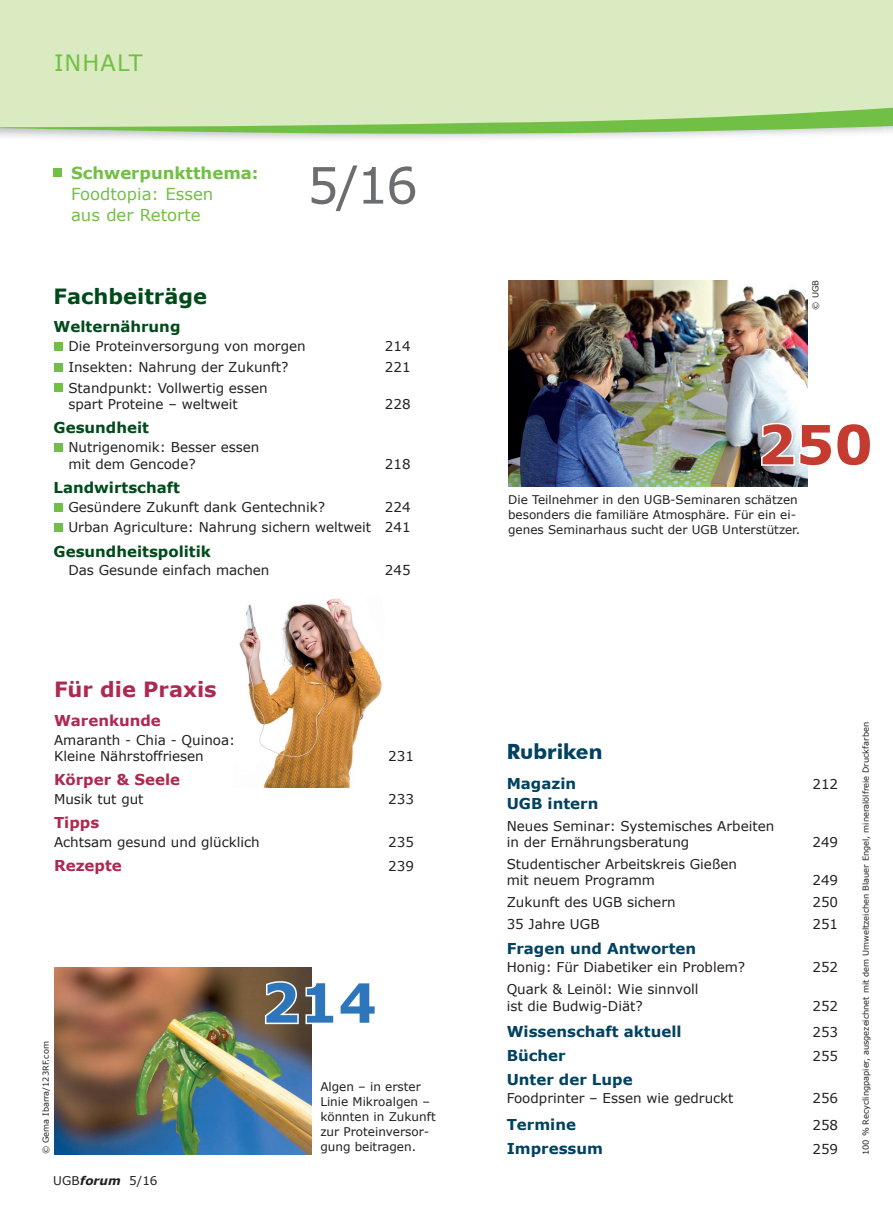
<style>
.page{position:relative;width:893px;height:1208px;background:#fff}
.page>*{position:absolute;margin:0;border:0;box-sizing:border-box;transform-origin:0 0}
.t1{font:700 54px "Verdana";color:#c43b2f}
.t2{font:700 54px "Verdana";color:#2e76bb}
.t3{font:50.1px "Verdana";color:#6c6d70}
.t4{font:22.5px "Verdana";letter-spacing:.05em;color:#71bf44}
.t5{font:700 21px "Verdana";color:#004a1a}
.t6{font:700 21px "Verdana";color:#ae2950}
.t7{font:700 21px "Futura BT";color:#014260}
.t8{font:16.5px/21px "Verdana";color:#71bf44}
.t9{font:700 16.5px "Verdana";color:#71bf44}
.t10{font:700 15px "Verdana";color:#014260}
.t11{font:700 15px "Verdana";color:#004a1a}
.t12{font:700 15px "Verdana";color:#ae2950}
.t13{font:13.5px/16.5px "Verdana";color:#231f20}
.t14{font:12px/15px "Verdana";color:#231f20}
.t15{font:8.25px "Verdana";color:#231f20}
.s1{font-weight:700;font-style:italic}
</style>
<div class="page">
<div style="left:0;top:0;width:858px;height:108px;background:#daeac1"></div>
<div style="left:858px;top:0;width:35px;height:115px;background:#daeac1"></div>
<svg style="left:0;top:108px;width:893px;height:29px;background:#b9da9e"></svg>
<div style="left:54px;top:342px;width:9px;height:9px;background:#71bf44"></div>
<div style="left:54px;top:363px;width:9px;height:8px;background:#71bf44"></div>
<div style="left:54px;top:383px;width:9px;height:9px;background:#71bf44"></div>
<div style="left:54px;top:443px;width:9px;height:8px;background:#71bf44"></div>
<div style="left:54px;top:503px;width:9px;height:8px;background:#71bf44"></div>
<div style="left:54px;top:523px;width:9px;height:9px;background:#71bf44"></div>
<img style="left:508px;top:281px;width:300px;height:205px">
<svg style="left:760px;top:421px;width:48px;height:47px"></svg>
<img style="left:54px;top:967px;width:258px;height:187px">
<svg style="left:263px;top:979px;width:49px;height:46px"></svg>
<div style="left:54px;top:169px;width:8px;height:8px;background:#71bf44"></div>
<img style="left:239px;top:598px;width:143px;height:189px">
<h3 class="t4" style="left:54px;top:48px;width:90px">INHALT</h3>
<p class="t9" style="left:71px;top:161px;width:189px">Schwerpunktthema:</p>
<p class="t8" style="left:71px;top:183px;width:144px">Foodtopia: Essen aus der Retorte</p>
<h2 class="t3" style="left:307px;top:151px;width:112px">5/16</h2>
<h3 class="t5" style="left:54px;top:281px;width:155px">Fachbeiträge</h3>
<p class="t11" style="left:54px;top:316px;width:128px">Welternährung</p>
<p class="t13" style="left:68px;top:338px;width:239px">Die Proteinversorgung von morgen</p>
<p class="t13" style="left:385px;top:338px;width:27px">214</p>
<p class="t13" style="left:68px;top:358px;width:222px">Insekten: Nahrung der Zukunft?</p>
<p class="t13" style="left:385px;top:358px;width:27px">221</p>
<p class="t13" style="left:68px;top:379px;width:201px">Standpunkt: Vollwertig essen spart Proteine – weltweit</p>
<p class="t13" style="left:385px;top:396px;width:27px">228</p>
<p class="t11" style="left:54px;top:417px;width:97px">Gesundheit</p>
<p class="t13" style="left:68px;top:439px;width:192px">Nutrigenomik: Besser essen mit dem Gencode?</p>
<p class="t13" style="left:385px;top:455px;width:27px">218</p>
<p class="t11" style="left:54px;top:477px;width:128px">Landwirtschaft</p>
<p class="t13" style="left:68px;top:498px;width:258px">Gesündere Zukunft dank Gentechnik?</p>
<p class="t13" style="left:68px;top:496px;width:344px;line-height:20.7px;text-align:right">224<br>Urban Agriculture: Nahrung sichern weltweit 241</p>
<p class="t11" style="left:54px;top:541px;width:159px">Gesundheitspolitik</p>
<p class="t13" style="left:68px;top:562px;width:203px">Das Gesunde einfach machen</p>
<p class="t13" style="left:385px;top:562px;width:27px">245</p>
<h3 class="t6" style="left:54px;top:674px;width:164px">Für die Praxis</h3>
<p class="t12" style="left:54px;top:710px;width:108px">Warenkunde</p>
<p class="t13" style="left:54px;top:731px;width:183px">Amaranth - Chia - Quinoa:<br>Kleine Nährstoffriesen</p>
<p class="t13" style="left:388px;top:747px;width:27px">231</p>
<p class="t12" style="left:54px;top:769px;width:128px">Körper &amp; Seele</p>
<p class="t13" style="left:54px;top:790px;width:91px">Musik tut gut</p>
<p class="t13" style="left:388px;top:790px;width:27px">233</p>
<p class="t12" style="left:54px;top:812px;width:47px">Tipps</p>
<p class="t13" style="left:54px;top:833px;width:207px">Achtsam gesund und glücklich</p>
<p class="t13" style="left:388px;top:833px;width:27px">235</p>
<p class="t12" style="left:54px;top:854px;width:69px">Rezepte</p>
<p class="t13" style="left:388px;top:857px;width:27px">239</p>
<p class="t15" style="left:40px;top:1154px;width:114px;rotate:-90deg">© Gema Ibarra/123RF.com</p>
<p class="t14" style="left:53px;top:1173px;width:106px">UGB<span class="s1">forum</span> 5/16</p>
<h1 class="t2" style="left:262px;top:964px;width:117px">214</h1>
<p class="t14" style="left:320px;top:1079px;width:117px">Algen – in erster<br>Linie Mikroalgen – könnten in Zukunft zur Proteinversor&shy;gung beitragen.</p>
<p class="t15" style="left:810px;top:309px;width:31px;rotate:-90deg">© UGB</p>
<h1 class="t1" style="left:758px;top:406px;width:117px">250</h1>
<p class="t14" style="left:508px;top:492px;width:293px">Die Teilnehmer in den UGB-Seminaren schätzen besonders die familiäre Atmosphäre. Für ein ei&shy;genes Seminarhaus sucht der UGB Unterstützer.</p>
<h3 class="t7" style="left:507px;top:738px;width:97px">Rubriken</h3>
<p class="t10" style="left:507px;top:773px;width:71px">Magazin</p>
<p class="t13" style="left:812px;top:775px;width:27px">212</p>
<p class="t10" style="left:507px;top:793px;width:93px">UGB intern</p>
<p class="t13" style="left:507px;top:817px;width:269px">Neues Seminar: Systemisches Arbeiten in der Ernährungsberatung</p>
<p class="t13" style="left:812px;top:834px;width:27px">249</p>
<p class="t13" style="left:507px;top:855px;width:232px">Studentischer Arbeitskreis Gießen mit neuem Programm</p>
<p class="t13" style="left:812px;top:872px;width:27px">249</p>
<p class="t13" style="left:507px;top:893px;width:170px">Zukunft des UGB sichern</p>
<p class="t13" style="left:812px;top:893px;width:27px">250</p>
<p class="t13" style="left:507px;top:915px;width:94px">35 Jahre UGB</p>
<p class="t13" style="left:812px;top:915px;width:27px">251</p>
<p class="t10" style="left:507px;top:937px;width:191px">Fragen und Antworten</p>
<p class="t13" style="left:507px;top:959px;width:240px">Honig: Für Diabetiker ein Problem?</p>
<p class="t13" style="left:812px;top:959px;width:27px">252</p>
<p class="t13" style="left:507px;top:980px;width:193px">Quark &amp; Leinöl: Wie sinnvoll ist die Budwig-Diät?</p>
<p class="t13" style="left:812px;top:997px;width:27px">252</p>
<p class="t10" style="left:507px;top:1021px;width:177px">Wissenschaft aktuell</p>
<p class="t13" style="left:812px;top:1024px;width:27px">253</p>
<p class="t10" style="left:507px;top:1045px;width:61px">Bücher</p>
<p class="t13" style="left:812px;top:1047px;width:27px">255</p>
<p class="t10" style="left:507px;top:1068px;width:127px">Unter der Lupe</p>
<p class="t13" style="left:507px;top:1090px;width:228px">Foodprinter – Essen wie gedruckt</p>
<p class="t13" style="left:812px;top:1090px;width:27px">256</p>
<p class="t10" style="left:507px;top:1114px;width:71px">Termine</p>
<p class="t13" style="left:812px;top:1116px;width:27px">258</p>
<p class="t10" style="left:507px;top:1137px;width:98px">Impressum</p>
<p class="t13" style="left:812px;top:1140px;width:27px">259</p>
<p class="t15" style="left:860px;top:1155px;width:435px;rotate:-90deg">100 % Recyclingpapier, ausgezeichnet mit dem Umweltzeichen Blauer Engel, mineralölfreie Druckfarben</p>
</div>
